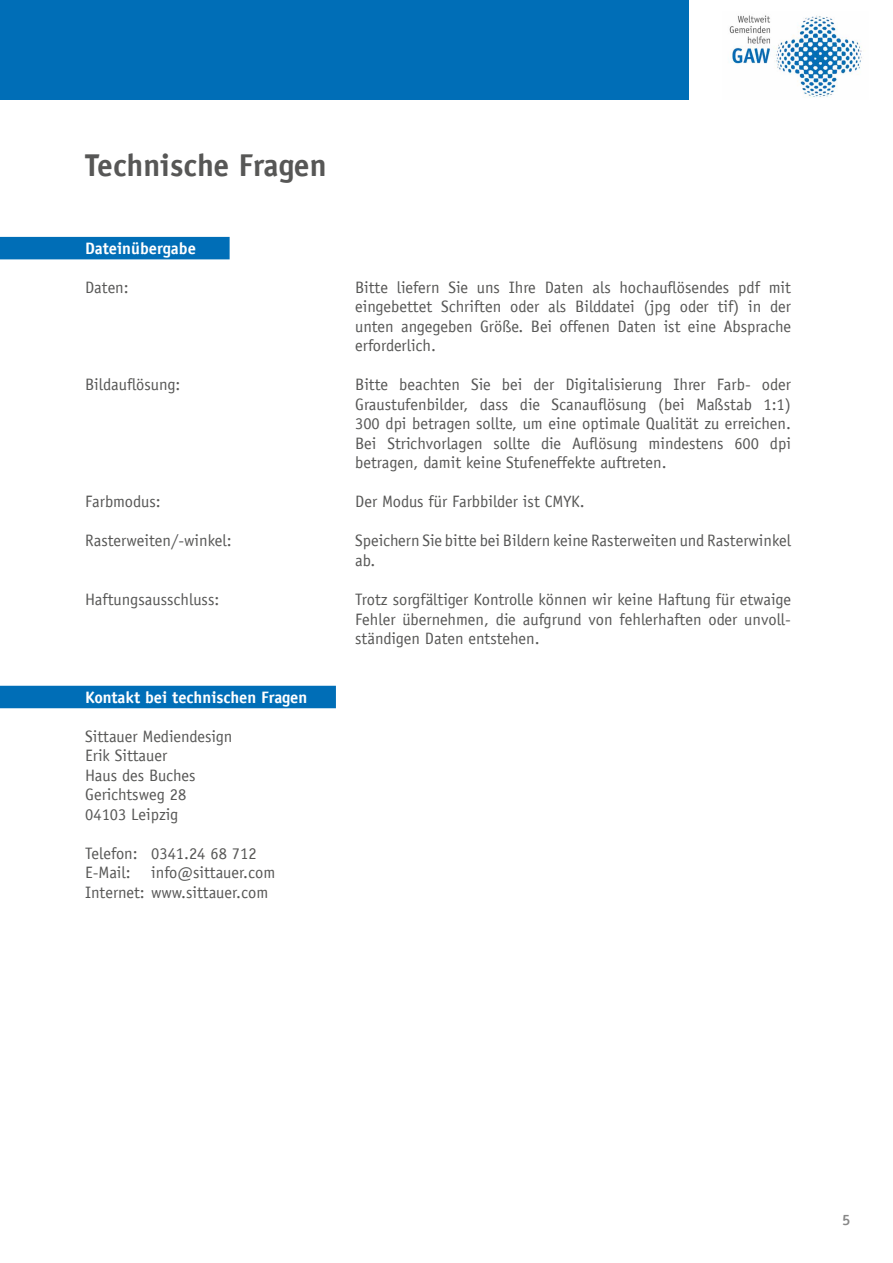
<style>
.page{position:relative;width:893px;height:1263px;background:#fff}
.page>*{position:absolute;margin:0;border:0;box-sizing:border-box;transform-origin:0 0}
.t1{font:700 31.5px "Officina Sans LT";color:#575756}
.t2{font:16.5px/19.5px "Officina Sans LT";color:#575756;text-align:justify}
.t3{font:700 16.5px "Officina Sans LT";color:#fff}
.t4{font:700 15px "Officina Sans LT";color:#878787}
</style>
<div class="page">
<div style="left:0;top:0;width:689px;height:100px;background:#006eb7"></div>
<img style="left:729px;top:15px;width:133px;height:83px">
<div style="left:0;top:237px;width:230px;height:22px;background:#006eb7"></div>
<div style="left:0;top:686px;width:336px;height:22px;background:#006eb7"></div>
<h1 class="t1" style="left:85px;top:146px;width:243px">Technische Fragen</h1>
<p class="t3" style="left:85px;top:238px;width:112px">Dateinübergabe</p>
<p class="t2" style="left:85px;top:278px;width:45px">Daten:</p>
<p class="t2" style="left:355px;top:278px;width:437px">Bitte liefern Sie uns Ihre Daten als hochauflösendes pdf mit eingebettet Schriften oder als Bilddatei (jpg oder tif) in der unten angegeben Größe. Bei offenen Daten ist eine Absprache erforderlich.</p>
<p class="t2" style="left:85px;top:375px;width:97px">Bildauflösung:</p>
<p class="t2" style="left:355px;top:375px;width:437px">Bitte beachten Sie bei der Digitalisierung Ihrer Farb- oder Graustufenbilder, dass die Scanauflösung (bei Maßstab 1:1)<br>300 dpi betragen sollte, um eine optimale Qualität zu erreichen.<br>Bei Strichvorlagen sollte die Auflösung mindestens 600 dpi betragen, damit keine Stufeneffekte auftreten.</p>
<p class="t2" style="left:85px;top:492px;width:77px">Farbmodus:</p>
<p class="t2" style="left:355px;top:492px;width:231px">Der Modus für Farbbilder ist CMYK.</p>
<p class="t2" style="left:85px;top:531px;width:148px">Rasterweiten/-winkel:</p>
<p class="t2" style="left:355px;top:531px;width:437px">Speichern Sie bitte bei Bildern keine Rasterweiten und Rasterwinkel ab.</p>
<p class="t2" style="left:85px;top:590px;width:136px">Haftungsausschluss:</p>
<p class="t2" style="left:355px;top:590px;width:437px">Trotz sorgfältiger Kontrolle können wir keine Haftung für etwaige Fehler übernehmen, die aufgrund von fehlerhaften oder unvoll&shy;ständigen Daten entstehen.</p>
<p class="t3" style="left:85px;top:687px;width:224px">Kontakt bei technischen Fragen</p>
<p class="t2" style="left:85px;top:726px;width:149px;text-align:left">Sittauer Mediendesign<br>Erik Sittauer<br>Haus des Buches<br>Gerichtsweg 28<br>04103 Leipzig</p>
<p class="t2" style="left:85px;top:843px;width:192px;text-align:left">Telefon: 0341.24 68 712<br>E-Mail: info@sittauer.com<br>Internet: www.sittauer.com</p>
<p class="t4" style="left:842px;top:1210px;width:10px">5</p>
</div>
